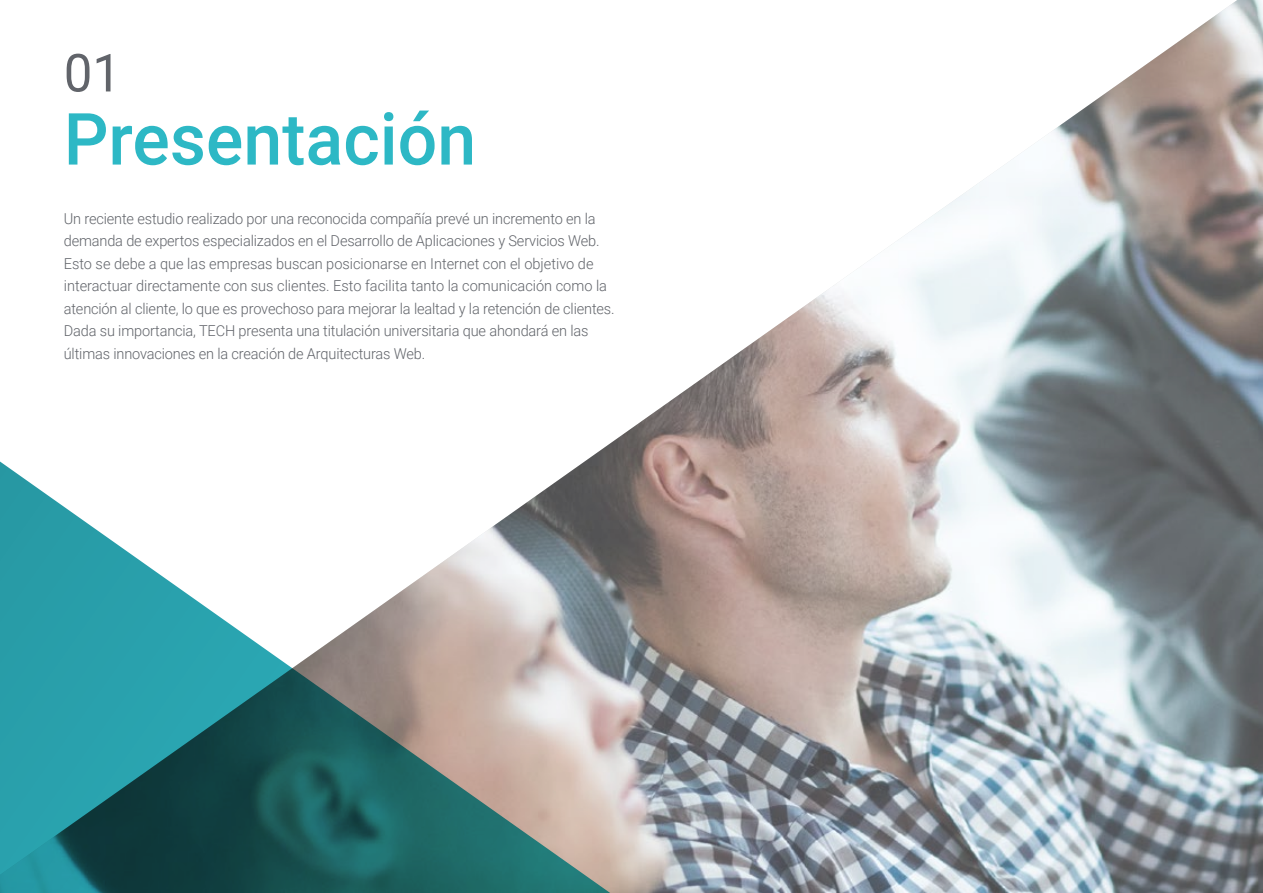
<style>
.page{position:relative;width:1263px;height:893px;background:#fff}
.page>*{position:absolute;margin:0;border:0;box-sizing:border-box;transform-origin:0 0}
.t1{font:500 72px "Roboto";color:#2db8c5}
.t2{font:52.5px "Roboto";color:#61646a}
.t3{font:300 15px/22.5px "Roboto";letter-spacing:-.01em;color:#61646a}
</style>
<div class="page">
<img style="left:606px;top:0;width:657px;height:893px">
<svg style="left:0;top:446px;width:640px;height:447px"></svg>
<h2 class="t2" style="left:64px;top:36px;width:59px">01</h2>
<h1 class="t1" style="left:64px;top:89px;width:414px">Presentación</h1>
<p class="t3" style="left:64px;top:207px;width:552px">Un reciente estudio realizado por una reconocida compañía prevé un incremento en la demanda de expertos especializados en el Desarrollo de Aplicaciones y Servicios Web.<br>Esto se debe a que las empresas buscan posicionarse en Internet con el objetivo de interactuar directamente con sus clientes. Esto facilita tanto la comunicación como la atención al cliente, lo que es provechoso para mejorar la lealtad y la retención de clientes.<br>Dada su importancia, TECH presenta una titulación universitaria que ahondará en las últimas innovaciones en la creación de Arquitecturas Web.</p>
</div>
